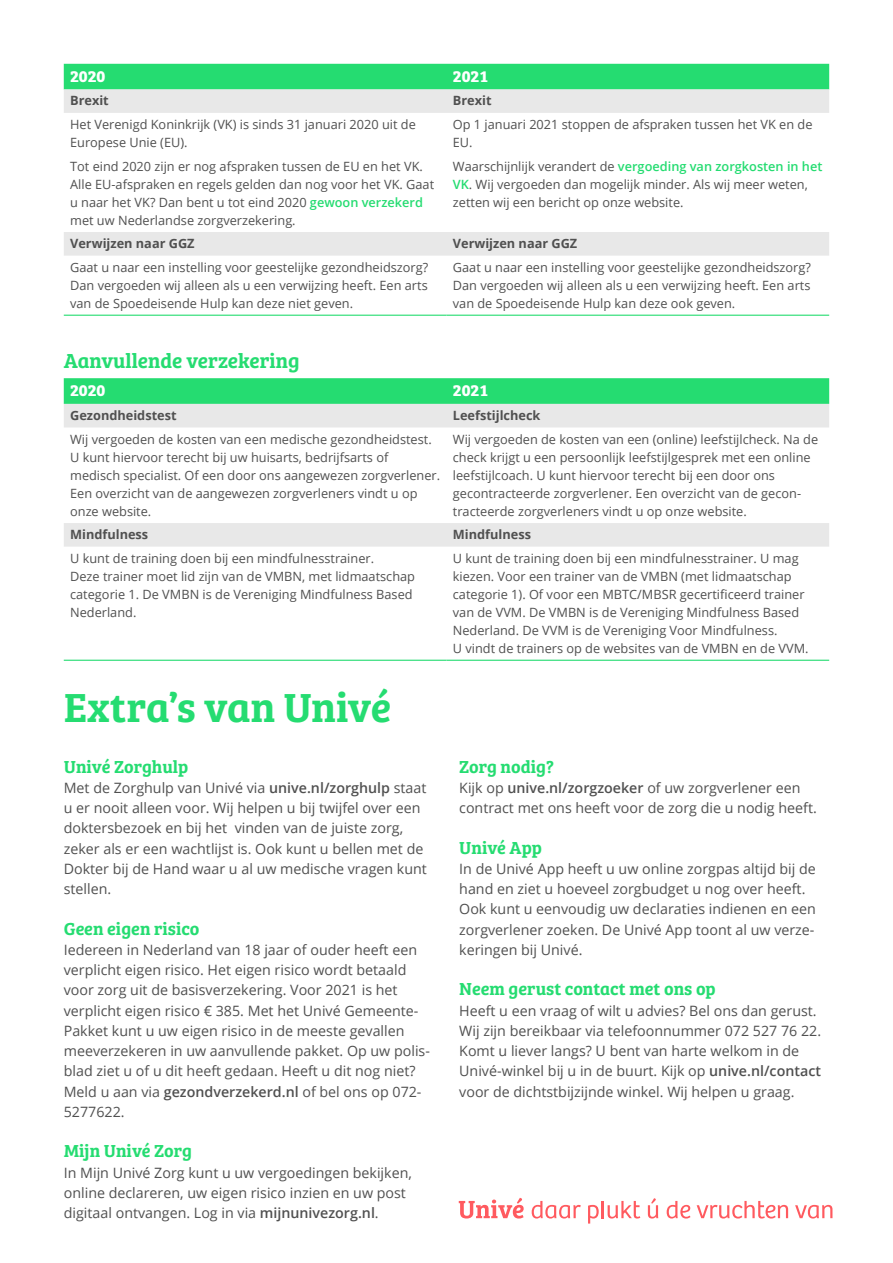
<style>
.page{position:relative;width:893px;height:1263px;background:#fff}
.page>*{position:absolute;margin:0;border:0;box-sizing:border-box;transform-origin:0 0}
.t1{font:42px "Bree Serif Sb";color:#25dc71}
.t2{font:21px "Bree Serif Sb";color:#25dc71}
.t3{font:18px "Bree Serif Sb";color:#25dc71}
.t4{font:700 16.5px "Bree Serif";color:#fff}
.t5{font:14.25px/20.2px "Open Sans";color:#505050}
.t6{font:12.75px/18px "Open Sans";color:#505050}
.t7{font:700 12.75px "Open Sans";color:#505050}
.s1{font-weight:600;color:#25dc71}
.s2{font-weight:600}
</style>
<div class="page">
<svg style="left:532px;top:1201px;width:49px;height:17px"></svg>
<svg style="left:648px;top:1198px;width:10px;height:20px"></svg>
<svg style="left:667px;top:1201px;width:23px;height:17px"></svg>
<svg style="left:697px;top:1201px;width:91px;height:17px"></svg>
<svg style="left:795px;top:1205px;width:37px;height:13px"></svg>
<svg style="left:588px;top:1201px;width:52px;height:22px"></svg>
<svg style="left:459px;top:1198px;width:65px;height:20px"></svg>
<div style="left:64px;top:64px;width:765px;height:25px;background:#25dc71"></div>
<svg style="left:64px;top:89px;width:765px;height:167px"></svg>
<hr style="left:64px;top:315px;width:382px;height:1px;background:#25dc71">
<hr style="left:446px;top:315px;width:383px;height:1px;background:#25dc71">
<svg style="left:64px;top:378px;width:765px;height:26px;background:#28dc72"></svg>
<svg style="left:64px;top:404px;width:765px;height:143px"></svg>
<hr style="left:64px;top:660px;width:382px;height:1px;background:#25dc71">
<hr style="left:446px;top:660px;width:383px;height:1px;background:#25dc71">
<p class="t4" style="left:70px;top:63px;width:37px">2020</p>
<p class="t4" style="left:453px;top:63px;width:37px">2021</p>
<p class="t7" style="left:70px;top:92px;width:40px">Brexit</p>
<p class="t7" style="left:453px;top:92px;width:40px">Brexit</p>
<p class="t6" style="left:70px;top:115px;width:347px">Het Verenigd Koninkrijk (VK) is sinds 31 januari 2020 uit de<br>Europese Unie (EU).</p>
<p class="t6" style="left:453px;top:115px;width:361px">Op 1 januari 2021 stoppen de afspraken tussen het VK en de<br>EU.</p>
<p class="t6" style="left:70px;top:157px;width:366px">Tot eind 2020 zijn er nog afspraken tussen de EU en het VK.<br>Alle EU-afspraken en regels gelden dan nog voor het VK. Gaat u naar het VK? Dan bent u tot eind 2020 <span class="s1">gewoon verzekerd </span>met uw Nederlandse zorgverzekering.</p>
<p class="t6" style="left:453px;top:157px;width:371px">Waarschijnlijk verandert de <span class="s1">vergoeding van zorgkosten in het<br>VK</span>. Wij vergoeden dan mogelijk minder. Als wij meer weten, zetten wij een bericht op onze website.</p>
<p class="t7" style="left:70px;top:235px;width:126px">Verwijzen naar GGZ</p>
<p class="t7" style="left:453px;top:235px;width:126px">Verwijzen naar GGZ</p>
<p class="t6" style="left:70px;top:258px;width:360px;text-align:justify">Gaat u naar een instelling voor geestelijke gezondheidszorg?<br>Dan vergoeden wij alleen als u een verwijzing heeft. Een arts van de Spoedeisende Hulp kan deze niet geven.</p>
<p class="t6" style="left:453px;top:258px;width:360px;text-align:justify">Gaat u naar een instelling voor geestelijke gezondheidszorg?<br>Dan vergoeden wij alleen als u een verwijzing heeft. Een arts van de Spoedeisende Hulp kan deze ook geven.</p>
<h2 class="t2" style="left:64px;top:344px;width:237px">Aanvullende verzekering</h2>
<p class="t4" style="left:70px;top:378px;width:37px">2020</p>
<p class="t4" style="left:453px;top:378px;width:37px">2021</p>
<p class="t7" style="left:70px;top:406px;width:108px">Gezondheidstest</p>
<p class="t7" style="left:453px;top:406px;width:89px">Leefstijlcheck</p>
<p class="t6" style="left:70px;top:430px;width:371px">Wij vergoeden de kosten van een medische gezondheidstest.<br>U kunt hiervoor terecht bij uw huisarts, bedrijfsarts of medisch specialist. Of een door ons aangewezen zorgverlener.<br>Een overzicht van de aangewezen zorgverleners vindt u op onze website.</p>
<p class="t6" style="left:453px;top:430px;width:367px">Wij vergoeden de kosten van een (online) leefstijlcheck. Na de check krijgt u een persoonlijk leefstijlgesprek met een online leefstijlcoach. U kunt hiervoor terecht bij een door ons gecontracteerde zorgverlener. Een overzicht van de gecon&shy;tracteerde zorgverleners vindt u op onze website.</p>
<p class="t7" style="left:70px;top:526px;width:80px">Mindfulness</p>
<p class="t7" style="left:453px;top:526px;width:80px">Mindfulness</p>
<p class="t6" style="left:70px;top:549px;width:346px">U kunt de training doen bij een mindfulnesstrainer.<br>Deze trainer moet lid zijn van de VMBN, met lidmaatschap categorie 1. De VMBN is de Vereniging Mindfulness Based Nederland.</p>
<p class="t6" style="left:453px;top:549px;width:357px">U kunt de training doen bij een mindfulnesstrainer. U mag kiezen. Voor een trainer van de VMBN (met lidmaatschap categorie 1). Of voor een MBTC/MBSR gecertificeerd trainer van de VVM. De VMBN is de Vereniging Mindfulness Based Nederland. De VVM is de Vereniging Voor Mindfulness.<br>U vindt de trainers op de websites van de VMBN en de VVM.</p>
<h1 class="t1" style="left:64px;top:675px;width:329px">Extra’s van Univé</h1>
<h3 class="t3" style="left:64px;top:753px;width:126px">Univé Zorghulp</h3>
<p class="t5" style="left:64px;top:777px;width:365px">Met de Zorghulp van Univé via <span class="s2">unive.nl/zorghulp</span> staat u er nooit alleen voor. Wij helpen u bij twijfel over een doktersbezoek en bij het vinden van de juiste zorg, zeker als er een wachtlijst is. Ook kunt u bellen met de Dokter bij de Hand waar u al uw medische vragen kunt stellen.</p>
<h3 class="t3" style="left:64px;top:915px;width:137px">Geen eigen risico</h3>
<p class="t5" style="left:64px;top:939px;width:368px">Iedereen in Nederland van 18 jaar of ouder heeft een verplicht eigen risico. Het eigen risico wordt betaald voor zorg uit de basisverzekering. Voor 2021 is het verplicht eigen risico € 385. Met het Univé Gemeente-Pakket kunt u uw eigen risico in de meeste gevallen meeverzekeren in uw aanvullende pakket. Op uw polis&shy;blad ziet u of u dit heeft gedaan. Heeft u dit nog niet?<br>Meld u aan via <span class="s2">gezondverzekerd.nl</span> of bel ons op 072- 5277622.</p>
<h3 class="t3" style="left:64px;top:1137px;width:130px">Mijn Univé Zorg</h3>
<p class="t5" style="left:64px;top:1162px;width:350px">In Mijn Univé Zorg kunt u uw vergoedingen bekijken, online declareren, uw eigen risico inzien en uw post digitaal ontvangen. Log in via <span class="s2">mijnunivezorg.nl</span>.</p>
<h3 class="t3" style="left:459px;top:753px;width:96px">Zorg nodig?</h3>
<p class="t5" style="left:459px;top:777px;width:359px">Kijk op <span class="s2">unive.nl/zorgzoeker</span> of uw zorgverlener een contract met ons heeft voor de zorg die u nodig heeft.</p>
<h3 class="t3" style="left:459px;top:834px;width:84px">Univé App</h3>
<p class="t5" style="left:459px;top:858px;width:358px">In de Univé App heeft u uw online zorgpas altijd bij de hand en ziet u hoeveel zorgbudget u nog over heeft.<br>Ook kunt u eenvoudig uw declaraties indienen en een zorgverlener zoeken. De Univé App toont al uw verze&shy;keringen bij Univé.</p>
<h3 class="t3" style="left:459px;top:975px;width:258px">Neem gerust contact met ons op</h3>
<p class="t5" style="left:459px;top:1000px;width:363px">Heeft u een vraag of wilt u advies? Bel ons dan gerust.<br>Wij zijn bereikbaar via telefoonnummer 072 527 76 22.<br>Komt u liever langs? U bent van harte welkom in de Univé-winkel bij u in de buurt. Kijk op <span class="s2">unive.nl/contact </span>voor de dichtstbijzijnde winkel. Wij helpen u graag.</p>
</div>
